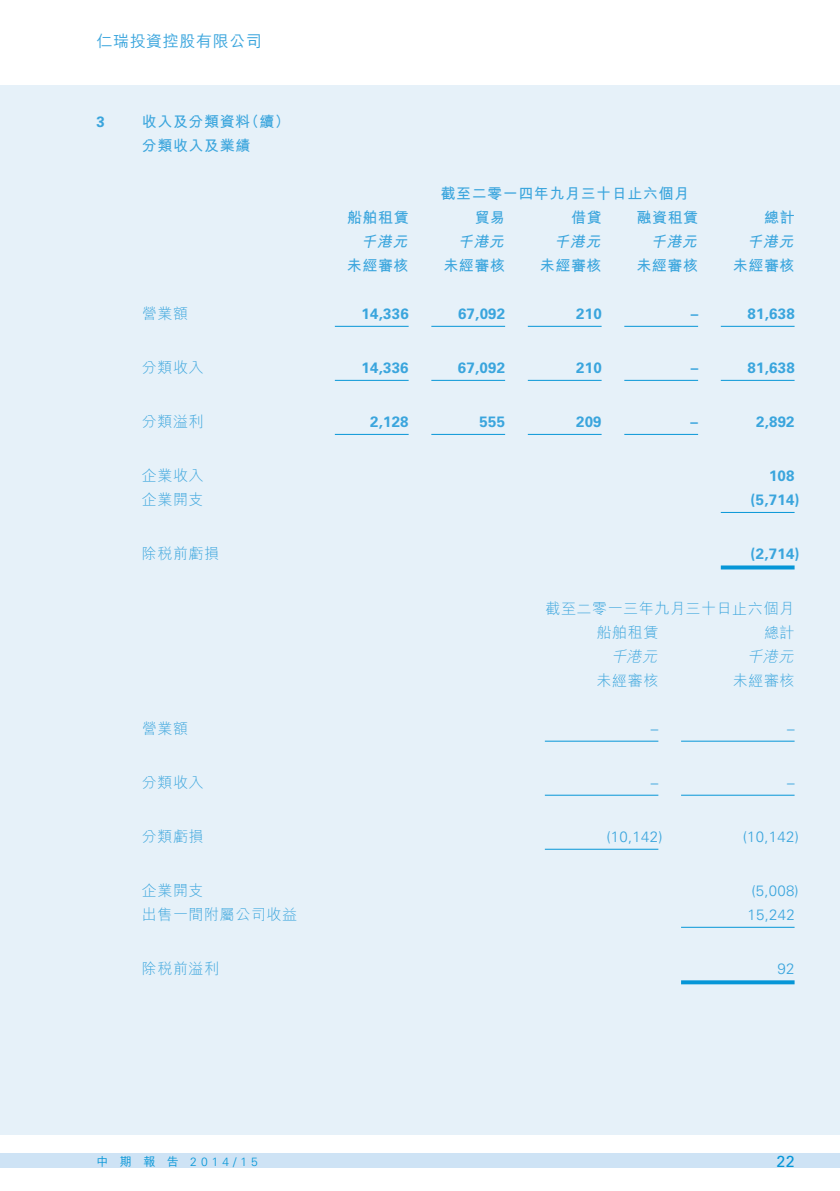
<style>
.page{position:relative;width:840px;height:1191px;background:#fff}
.page>*{position:absolute;margin:0;border:0;box-sizing:border-box;transform-origin:0 0}
.t1{font:500 16px "M Hei HK";letter-spacing:.035em;color:#3aa5dd}
.t2{font:16px "Univers LT Std";color:#0696d7}
.t3{font:300 15px/24px "M Hei HK";letter-spacing:.035em;color:#3aa5dd;text-align:right}
.t4{font:700 15px "Univers LT Std";letter-spacing:.015em;color:#3aa5dd}
.t5{font:700 15px "M Hei HK";letter-spacing:.035em;color:#3aa5dd}
.t6{font:300 15px "Univers LT Std";letter-spacing:.015em;color:#3aa5dd}
.t7{font:italic 700 15px "M Hei HK";color:#3aa5dd}
.t8{font:italic 300 15px "M Hei HK";color:#3aa5dd}
.t9{font:300 12px "Univers LT Std";color:#0696d7}
.t10{font:500 12px "M Hei HK";color:#0696d7}
</style>
<div class="page">
<div style="left:0;top:1153px;width:839px;height:14px;background:#cee3f5"></div>
<div style="left:0;top:85px;width:839px;height:1049px;background:#e6f1f9"></div>
<hr style="left:334px;top:326px;width:74px;height:1px;background:#0696d7">
<hr style="left:431px;top:326px;width:74px;height:1px;background:#0696d7">
<hr style="left:527px;top:326px;width:74px;height:1px;background:#0696d7">
<hr style="left:624px;top:326px;width:73px;height:1px;background:#0696d7">
<hr style="left:720px;top:326px;width:74px;height:1px;background:#0696d7">
<hr style="left:334px;top:380px;width:74px;height:1px;background:#0696d7">
<hr style="left:431px;top:380px;width:74px;height:1px;background:#0696d7">
<hr style="left:527px;top:380px;width:74px;height:1px;background:#0696d7">
<hr style="left:624px;top:380px;width:73px;height:1px;background:#0696d7">
<hr style="left:720px;top:380px;width:74px;height:1px;background:#0696d7">
<hr style="left:334px;top:434px;width:74px;height:1px;background:#0696d7">
<hr style="left:431px;top:434px;width:74px;height:1px;background:#0696d7">
<hr style="left:527px;top:434px;width:74px;height:1px;background:#0696d7">
<hr style="left:624px;top:434px;width:73px;height:1px;background:#0696d7">
<hr style="left:720px;top:512px;width:74px;height:1px;background:#0696d7">
<svg style="left:720px;top:565px;width:74px;height:4px"></svg>
<hr style="left:544px;top:740px;width:114px;height:1px;background:#0696d7">
<hr style="left:680px;top:740px;width:114px;height:1px;background:#0696d7">
<hr style="left:544px;top:794px;width:114px;height:1px;background:#0696d7">
<hr style="left:680px;top:794px;width:114px;height:1px;background:#0696d7">
<hr style="left:544px;top:848px;width:114px;height:1px;background:#0696d7">
<hr style="left:680px;top:926px;width:114px;height:1px;background:#0696d7">
<svg style="left:681px;top:980px;width:113px;height:4px"></svg>
<p class="t1" style="left:96px;top:29px;width:167px">仁瑞投資控股有限公司</p>
<p class="t4" style="left:96px;top:113px;width:10px">3</p>
<p class="t5" style="left:244px;top:110px;width:47px">（續(</p>
<p class="t5" style="left:142px;top:110px;width:110px">收入及分類資料</p>
<p class="t5" style="left:142px;top:134px;width:110px">分類收入及業績</p>
<p class="t3" style="left:142px;top:301px;width:48px">營業額</p>
<p class="t3" style="left:142px;top:355px;width:63px">分類收入</p>
<p class="t3" style="left:142px;top:409px;width:63px">分類溢利</p>
<p class="t3" style="left:142px;top:463px;width:63px">企業收入</p>
<p class="t3" style="left:142px;top:487px;width:63px">企業開支</p>
<p class="t3" style="left:142px;top:541px;width:79px">除稅前虧損</p>
<p class="t3" style="left:142px;top:716px;width:48px">營業額</p>
<p class="t3" style="left:142px;top:770px;width:63px">分類收入</p>
<p class="t3" style="left:142px;top:824px;width:63px">分類虧損</p>
<p class="t3" style="left:142px;top:878px;width:63px">企業開支</p>
<p class="t3" style="left:142px;top:902px;width:156px">出售一間附屬公司收益</p>
<p class="t3" style="left:142px;top:956px;width:79px">除稅前溢利</p>
<p class="t5" style="left:440px;top:182px;width:250px">截至二零一四年九月三十日止六個月</p>
<p class="t5" style="left:347px;top:206px;width:63px">船舶租賃</p>
<p class="t5" style="left:474px;top:206px;width:32px">貿易</p>
<p class="t5" style="left:571px;top:206px;width:32px">借貸</p>
<p class="t5" style="left:636px;top:206px;width:63px">融資租賃</p>
<p class="t5" style="left:763px;top:206px;width:32px">總計</p>
<p class="t7" style="left:361px;top:230px;width:52px">千港元</p>
<p class="t7" style="left:457px;top:230px;width:52px">千港元</p>
<p class="t7" style="left:554px;top:230px;width:52px">千港元</p>
<p class="t7" style="left:650px;top:230px;width:52px">千港元</p>
<p class="t7" style="left:746px;top:230px;width:52px">千港元</p>
<p class="t5" style="left:347px;top:254px;width:63px">未經審核</p>
<p class="t5" style="left:443px;top:254px;width:63px">未經審核</p>
<p class="t5" style="left:539px;top:254px;width:63px">未經審核</p>
<p class="t5" style="left:636px;top:254px;width:63px">未經審核</p>
<p class="t5" style="left:732px;top:254px;width:63px">未經審核</p>
<p class="t4" style="left:361px;top:305px;width:49px">14,336</p>
<p class="t4" style="left:458px;top:305px;width:49px">67,092</p>
<p class="t4" style="left:576px;top:305px;width:27px">210</p>
<p class="t4" style="left:690px;top:305px;width:9px">–</p>
<p class="t4" style="left:747px;top:305px;width:49px">81,638</p>
<p class="t4" style="left:361px;top:359px;width:49px">14,336</p>
<p class="t4" style="left:457px;top:359px;width:49px">67,092</p>
<p class="t4" style="left:575px;top:359px;width:27px">210</p>
<p class="t4" style="left:690px;top:359px;width:9px">–</p>
<p class="t4" style="left:747px;top:359px;width:49px">81,638</p>
<p class="t4" style="left:370px;top:413px;width:40px">2,128</p>
<p class="t4" style="left:479px;top:413px;width:27px">555</p>
<p class="t4" style="left:575px;top:413px;width:27px">209</p>
<p class="t4" style="left:690px;top:413px;width:9px">–</p>
<p class="t4" style="left:755px;top:413px;width:40px">2,892</p>
<p class="t4" style="left:768px;top:467px;width:27px">108</p>
<p class="t4" style="left:750px;top:491px;width:51px">)5,714(</p>
<p class="t4" style="left:750px;top:545px;width:51px">)2,714(</p>
<p class="t3" style="left:545px;top:596px;width:250px">截至二零一三年九月三十日止六個月總計</p>
<p class="t3" style="left:596px;top:620px;width:63px">船舶租賃</p>
<p class="t8" style="left:610px;top:648px;width:51px">千港元</p>
<p class="t8" style="left:746px;top:648px;width:51px">千港元</p>
<p class="t3" style="left:596px;top:668px;width:63px">未經審核</p>
<p class="t3" style="left:732px;top:668px;width:63px">未經審核</p>
<p class="t6" style="left:650px;top:719px;width:9px">–</p>
<p class="t6" style="left:786px;top:719px;width:9px">–</p>
<p class="t6" style="left:650px;top:773px;width:9px">–</p>
<p class="t6" style="left:786px;top:773px;width:9px">–</p>
<p class="t6" style="left:606px;top:827px;width:57px">)10,142(</p>
<p class="t6" style="left:742px;top:827px;width:57px">)10,142(</p>
<p class="t6" style="left:751px;top:881px;width:49px">)5,008(</p>
<p class="t6" style="left:747px;top:905px;width:49px">15,242</p>
<p class="t6" style="left:777px;top:959px;width:18px">92</p>
<p class="t10" style="left:96px;top:1152px;width:13px">中</p>
<p class="t10" style="left:120px;top:1152px;width:13px">期</p>
<p class="t10" style="left:143px;top:1152px;width:13px">報</p>
<p class="t10" style="left:167px;top:1152px;width:13px">告</p>
<p class="t9" style="left:190px;top:1154px;width:69px">2014 / 1 5</p>
<p class="t2" style="left:776px;top:1151px;width:20px">22</p>
</div>
